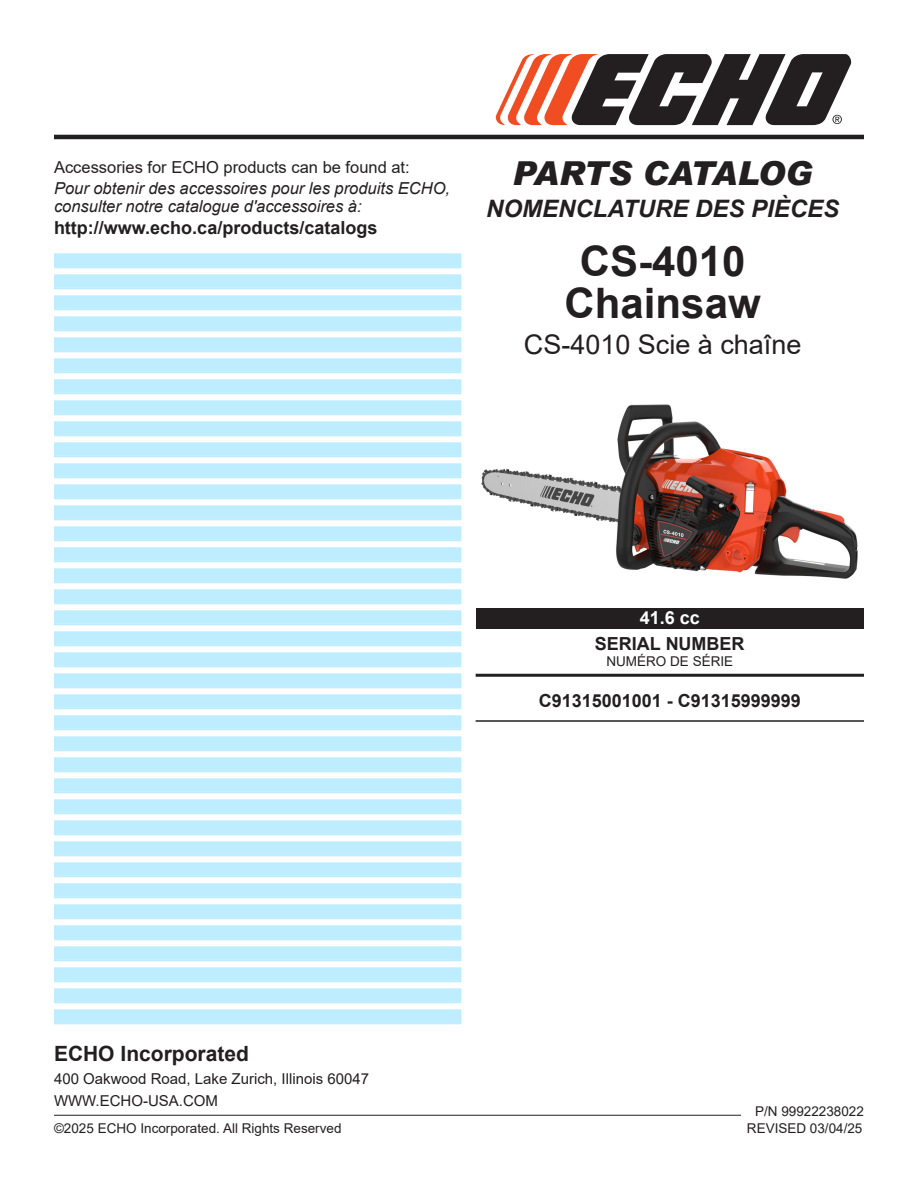
<style>
.page{position:relative;width:918px;height:1188px;background:#fff}
.page>*{position:absolute;margin:0;border:0;box-sizing:border-box;transform-origin:0 0}
.Front_Cover_English{font:700 42px/42px "Arial";color:#231f20;text-align:center}
.t1{font:italic 900 33px "Arial";letter-spacing:-.015em;color:#231f20}
.Front_Cover_Non-english{font:27px "Arial";color:#231f20}
.t2{font:italic 700 24px "Arial";color:#231f20}
.t3{font:700 21px "Arial";color:#231f20}
.t4{font:700 18px "Arial";color:#231f20}
.t5{font:700 18px "Arial";color:#fff}
.t6{font:italic 16.5px/18px "Arial";color:#231f20}
.t7{font:16.5px "Arial";color:#231f20}
.t8{font:15px "Arial";color:#231f20}
.t9{font:13.5px "Arial";color:#231f20}
</style>
<div class="page">
<svg style="left:495px;top:54px;width:357px;height:71px"></svg>
<hr style="left:54px;top:135px;width:810px;height:4px;background:#231f20">
<hr style="left:54px;top:1115px;width:687px;height:1px;background:#231f20">
<hr style="left:476px;top:674px;width:388px;height:3px;background:#231f20">
<hr style="left:476px;top:720px;width:388px;height:2px;background:#231f20">
<div style="left:476px;top:608px;width:388px;height:20px;background:#231f20"></div>
<div style="left:54px;top:253px;width:407px;height:14px;background:#bdedfe"></div>
<hr style="left:54px;top:267px;width:407px;height:1px;background:#bdedfe">
<div style="left:54px;top:274px;width:407px;height:14px;background:#bdedfe"></div>
<hr style="left:54px;top:288px;width:407px;height:1px;background:#bdedfe">
<div style="left:54px;top:295px;width:407px;height:14px;background:#bdedfe"></div>
<hr style="left:54px;top:309px;width:407px;height:1px;background:#bdedfe">
<div style="left:54px;top:316px;width:407px;height:14px;background:#bdedfe"></div>
<hr style="left:54px;top:330px;width:407px;height:1px;background:#bdedfe">
<div style="left:54px;top:337px;width:407px;height:14px;background:#bdedfe"></div>
<hr style="left:54px;top:351px;width:407px;height:1px;background:#bdedfe">
<div style="left:54px;top:358px;width:407px;height:14px;background:#bdedfe"></div>
<hr style="left:54px;top:372px;width:407px;height:1px;background:#bdedfe">
<div style="left:54px;top:379px;width:407px;height:14px;background:#bdedfe"></div>
<hr style="left:54px;top:393px;width:407px;height:1px;background:#bdedfe">
<div style="left:54px;top:400px;width:407px;height:14px;background:#bdedfe"></div>
<hr style="left:54px;top:414px;width:407px;height:1px;background:#bdedfe">
<div style="left:54px;top:421px;width:407px;height:14px;background:#bdedfe"></div>
<hr style="left:54px;top:435px;width:407px;height:1px;background:#bdedfe">
<div style="left:54px;top:442px;width:407px;height:14px;background:#bdedfe"></div>
<hr style="left:54px;top:456px;width:407px;height:1px;background:#bdedfe">
<div style="left:54px;top:463px;width:407px;height:14px;background:#bdedfe"></div>
<hr style="left:54px;top:477px;width:407px;height:1px;background:#bdedfe">
<div style="left:54px;top:484px;width:407px;height:14px;background:#bdedfe"></div>
<hr style="left:54px;top:498px;width:407px;height:1px;background:#bdedfe">
<div style="left:54px;top:505px;width:407px;height:14px;background:#bdedfe"></div>
<hr style="left:54px;top:519px;width:407px;height:1px;background:#bdedfe">
<div style="left:54px;top:526px;width:407px;height:14px;background:#bdedfe"></div>
<hr style="left:54px;top:540px;width:407px;height:1px;background:#bdedfe">
<div style="left:54px;top:547px;width:407px;height:14px;background:#bdedfe"></div>
<hr style="left:54px;top:561px;width:407px;height:1px;background:#bdedfe">
<div style="left:54px;top:568px;width:407px;height:14px;background:#bdedfe"></div>
<hr style="left:54px;top:582px;width:407px;height:1px;background:#bdedfe">
<div style="left:54px;top:589px;width:407px;height:14px;background:#bdedfe"></div>
<hr style="left:54px;top:603px;width:407px;height:1px;background:#bdedfe">
<div style="left:54px;top:610px;width:407px;height:14px;background:#bdedfe"></div>
<hr style="left:54px;top:624px;width:407px;height:1px;background:#bdedfe">
<div style="left:54px;top:631px;width:407px;height:14px;background:#bdedfe"></div>
<hr style="left:54px;top:645px;width:407px;height:1px;background:#bdedfe">
<div style="left:54px;top:652px;width:407px;height:14px;background:#bdedfe"></div>
<hr style="left:54px;top:666px;width:407px;height:1px;background:#bdedfe">
<div style="left:54px;top:673px;width:407px;height:14px;background:#bdedfe"></div>
<hr style="left:54px;top:687px;width:407px;height:1px;background:#bdedfe">
<div style="left:54px;top:694px;width:407px;height:14px;background:#bdedfe"></div>
<hr style="left:54px;top:708px;width:407px;height:1px;background:#bdedfe">
<div style="left:54px;top:715px;width:407px;height:14px;background:#bdedfe"></div>
<hr style="left:54px;top:729px;width:407px;height:1px;background:#bdedfe">
<div style="left:54px;top:736px;width:407px;height:14px;background:#bdedfe"></div>
<hr style="left:54px;top:750px;width:407px;height:1px;background:#bdedfe">
<div style="left:54px;top:757px;width:407px;height:14px;background:#bdedfe"></div>
<hr style="left:54px;top:771px;width:407px;height:1px;background:#bdedfe">
<div style="left:54px;top:778px;width:407px;height:14px;background:#bdedfe"></div>
<hr style="left:54px;top:792px;width:407px;height:1px;background:#bdedfe">
<div style="left:54px;top:799px;width:407px;height:14px;background:#bdedfe"></div>
<hr style="left:54px;top:813px;width:407px;height:1px;background:#bdedfe">
<div style="left:54px;top:820px;width:407px;height:14px;background:#bdedfe"></div>
<hr style="left:54px;top:834px;width:407px;height:1px;background:#bdedfe">
<div style="left:54px;top:841px;width:407px;height:14px;background:#bdedfe"></div>
<hr style="left:54px;top:855px;width:407px;height:1px;background:#bdedfe">
<div style="left:54px;top:862px;width:407px;height:14px;background:#bdedfe"></div>
<hr style="left:54px;top:876px;width:407px;height:1px;background:#bdedfe">
<div style="left:54px;top:883px;width:407px;height:14px;background:#bdedfe"></div>
<hr style="left:54px;top:897px;width:407px;height:1px;background:#bdedfe">
<div style="left:54px;top:904px;width:407px;height:14px;background:#bdedfe"></div>
<hr style="left:54px;top:918px;width:407px;height:1px;background:#bdedfe">
<div style="left:54px;top:925px;width:407px;height:14px;background:#bdedfe"></div>
<hr style="left:54px;top:939px;width:407px;height:1px;background:#bdedfe">
<div style="left:54px;top:946px;width:407px;height:14px;background:#bdedfe"></div>
<hr style="left:54px;top:960px;width:407px;height:1px;background:#bdedfe">
<div style="left:54px;top:967px;width:407px;height:14px;background:#bdedfe"></div>
<hr style="left:54px;top:981px;width:407px;height:1px;background:#bdedfe">
<div style="left:54px;top:988px;width:407px;height:14px;background:#bdedfe"></div>
<hr style="left:54px;top:1002px;width:407px;height:1px;background:#bdedfe">
<div style="left:54px;top:1009px;width:407px;height:14px;background:#bdedfe"></div>
<hr style="left:54px;top:1023px;width:407px;height:1px;background:#bdedfe">
<img style="left:481px;top:404px;width:377px;height:175px">
<p class="t7" style="left:54px;top:156px;width:357px">Accessories for ECHO products can be found at:</p>
<p class="t6" style="left:54px;top:180px;width:398px">Pour obtenir des accessoires pour les produits ECHO, consulter notre catalogue d'accessoires à:</p>
<p class="t4" style="left:54px;top:215px;width:325px">http://www.echo.ca/products/catalogs</p>
<p class="t1" style="left:513px;top:153px;width:302px">PARTS CATALOG</p>
<p class="t2" style="left:486px;top:193px;width:354px">NOMENCLATURE DES PIÈCES</p>
<p class="Front_Cover_English" style="left:565px;top:240px;width:198px">CS-4010<br>Chainsaw</p>
<p class="Front_Cover_Non-english" style="left:524px;top:325px;width:279px">CS-4010 Scie à chaîne</p>
<p class="t5" style="left:640px;top:605px;width:62px">41.6 cc</p>
<p class="t4" style="left:595px;top:631px;width:151px">SERIAL NUMBER</p>
<p class="t9" style="left:606px;top:652px;width:128px">NUMÉRO DE SÉRIE</p>
<p class="t4" style="left:539px;top:688px;width:264px">C91315001001 - C91315999999</p>
<p class="t3" style="left:54px;top:1039px;width:196px">ECHO Incorporated</p>
<p class="t8" style="left:54px;top:1068px;width:317px">400 Oakwood Road, Lake Zurich, Illinois 60047</p>
<p class="t8" style="left:54px;top:1090px;width:166px">WWW.ECHO-USA.COM</p>
<p class="t9" style="left:755px;top:1102px;width:110px">P/N 99922238022</p>
<p class="t9" style="left:54px;top:1118px;width:289px">©2025 ECHO Incorporated. All Rights Reserved</p>
<p class="t9" style="left:747px;top:1118px;width:117px">REVISED 03/04/25</p>
</div>
